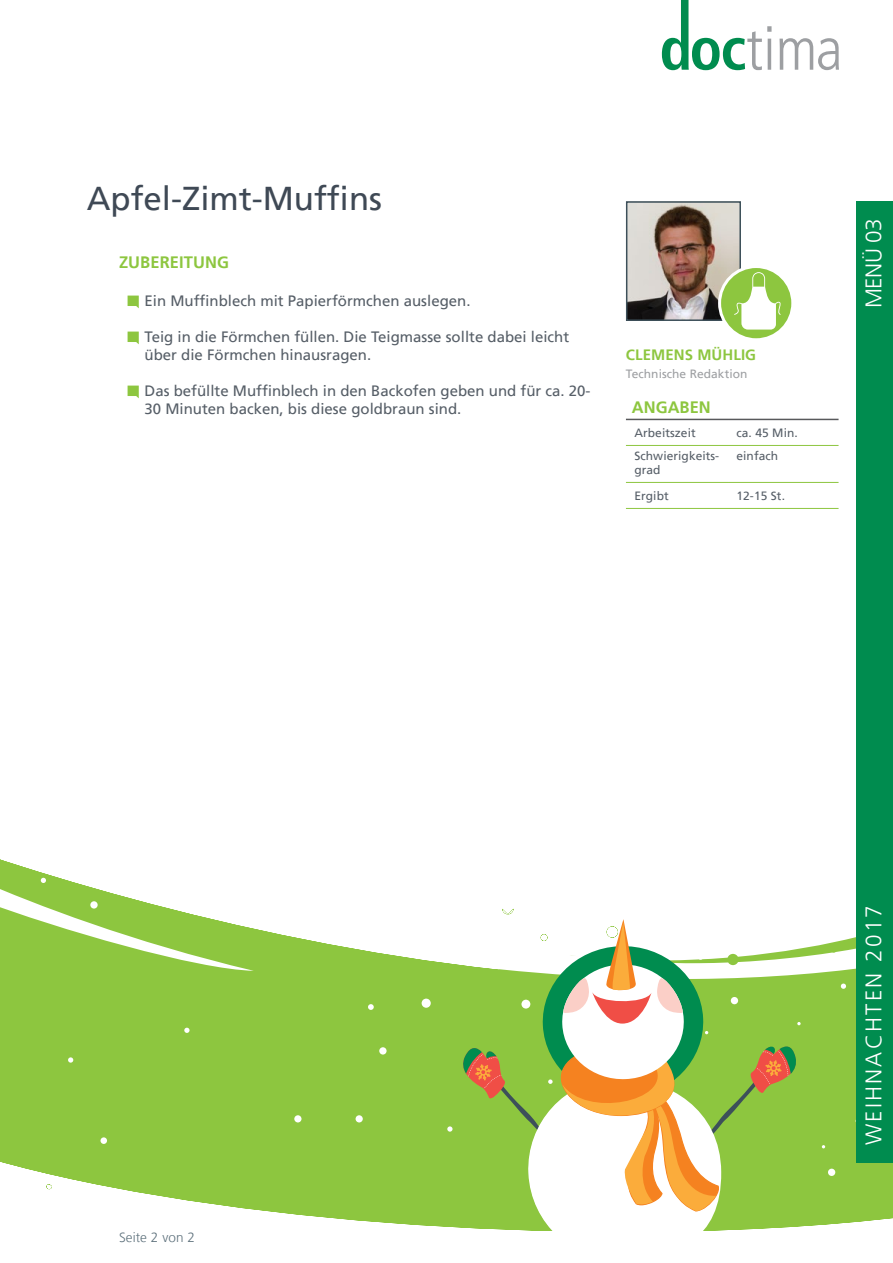
<style>
.page{position:relative;width:893px;height:1263px;background:#fff}
.page>*{position:absolute;margin:0;border:0;box-sizing:border-box;transform-origin:0 0}
.t1{font:33px "Frutiger LT";color:#3f4955}
.t2{font:300 22.5px "Frutiger LT";letter-spacing:.1em;color:#fff}
.t3{font:700 16.5px "Frutiger LT";letter-spacing:.005em;color:#8dc63f}
.t4{font:15px/18px "Frutiger LT";color:#565e67}
.t5{font:700 15px "Frutiger LT";letter-spacing:.005em;color:#8dc63f}
.t6{font:300 13.5px "Frutiger LT";letter-spacing:.005em;color:#5e717c}
.t7{font:12px/13.6px "Frutiger LT";letter-spacing:.005em;color:#565e67}
.t8{font:12px "Frutiger LT";letter-spacing:.005em;color:#9d9fa2}
</style>
<div class="page">
<svg style="left:662px;top:0;width:109px;height:70px"></svg>
<hr style="left:768px;top:39px;width:3px;height:31px;background:#9d9fa2">
<svg style="left:779px;top:38px;width:60px;height:32px"></svg>
<div style="left:0;top:979px;width:856px;height:117px;background:#8dc63f"></div>
<svg style="left:0;top:859px;width:856px;height:120px"></svg>
<svg style="left:824px;top:964px;width:5px;height:5px"></svg>
<svg style="left:841px;top:983px;width:5px;height:6px"></svg>
<div style="left:422px;top:998px;width:9px;height:10px;background:#fff;border-radius:50%"></div>
<div style="left:379px;top:1047px;width:8px;height:7px;background:#fff;border-radius:50%"></div>
<svg style="left:184px;top:1028px;width:6px;height:5px"></svg>
<svg style="left:68px;top:1057px;width:5px;height:6px"></svg>
<svg style="left:368px;top:1004px;width:6px;height:6px"></svg>
<svg style="left:840px;top:920px;width:5px;height:5px"></svg>
<div style="left:628px;top:891px;width:7px;height:7px;background:#fff;border-radius:50%"></div>
<div style="left:633px;top:906px;width:9px;height:9px;background:#fff;border-radius:50%"></div>
<svg style="left:844px;top:906px;width:5px;height:6px"></svg>
<div style="left:220px;top:859px;width:7px;height:7px;background:#fff;border-radius:50%"></div>
<svg style="left:721px;top:894px;width:6px;height:6px"></svg>
<svg style="left:0;top:878px;width:254px;height:93px"></svg>
<div style="left:90px;top:901px;width:8px;height:8px;background:#fff;border-radius:50%"></div>
<div style="left:92px;top:860px;width:8px;height:7px;background:#fff;border-radius:50%"></div>
<svg style="left:399px;top:890px;width:3px;height:4px"></svg>
<svg style="left:447px;top:907px;width:354px;height:189px"></svg>
<svg style="left:0;top:1096px;width:893px;height:135px;fill:#8dc63f"></svg>
<svg style="left:127px;top:295px;width:12px;height:14px"></svg>
<svg style="left:127px;top:331px;width:12px;height:14px"></svg>
<svg style="left:127px;top:385px;width:12px;height:14px"></svg>
<div style="left:856px;top:201px;width:37px;height:961px;background:#008c4f"></div>
<hr style="left:626px;top:482px;width:102px;height:1px;background:#8dc63f">
<hr style="left:728px;top:482px;width:110px;height:1px;background:#8dc63f">
<hr style="left:626px;top:508px;width:102px;height:1px;background:#8dc63f">
<hr style="left:728px;top:508px;width:110px;height:1px;background:#8dc63f">
<hr style="left:626px;top:419px;width:102px;height:1px;background:#58595b">
<hr style="left:728px;top:419px;width:110px;height:1px;background:#58595b">
<hr style="left:626px;top:445px;width:102px;height:1px;background:#8dc63f">
<hr style="left:728px;top:445px;width:110px;height:1px;background:#8dc63f">
<img style="left:629px;top:204px;width:109px;height:114px">
<div style="left:626px;top:201px;width:115px;height:120px;border:2px solid #3d505a"></div>
<svg style="left:720px;top:266px;width:73px;height:74px"></svg>
<div style="left:718px;top:265px;width:76px;height:76px;border:3px solid #fff;border-radius:50%"></div>
<svg style="left:734px;top:272px;width:47px;height:58px"></svg>
<h1 class="t1" style="left:87px;top:180px;width:297px">Apfel-Zimt-Muffins</h1>
<p class="t3" style="left:119px;top:252px;width:111px">ZUBEREITUNG</p>
<p class="t4" style="left:145px;top:292px;width:327px">Ein Muffinblech mit Papierförmchen auslegen.</p>
<p class="t4" style="left:145px;top:328px;width:426px">Teig in die Förmchen füllen. Die Teigmasse sollte dabei leicht über die Förmchen hinausragen.</p>
<p class="t4" style="left:145px;top:382px;width:447px">Das befüllte Muffinblech in den Backofen geben und für ca. 20-<br>30 Minuten backen, bis diese goldbraun sind.</p>
<p class="t5" style="left:626px;top:346px;width:132px">CLEMENS MÜHLIG</p>
<p class="t8" style="left:626px;top:367px;width:123px">Technische Redaktion</p>
<p class="t3" style="left:632px;top:398px;width:80px">ANGABEN</p>
<p class="t7" style="left:634px;top:426px;width:63px">Arbeitszeit</p>
<p class="t7" style="left:736px;top:426px;width:63px">ca. 45 Min.</p>
<p class="t7" style="left:634px;top:449px;width:86px">Schwierigkeits&shy;grad</p>
<p class="t7" style="left:736px;top:449px;width:43px">einfach</p>
<p class="t7" style="left:634px;top:489px;width:36px">Ergibt</p>
<p class="t7" style="left:736px;top:489px;width:50px">12-15 St.</p>
<h2 class="t2" style="left:861px;top:308px;width:91px;rotate:-90deg">MENÜ 03</h2>
<h2 class="t2" style="left:861px;top:263px;width:46px;rotate:-90deg">U 1</h2>
<p class="t6" style="left:119px;top:1230px;width:77px">Seite 2 von 2</p>
<h2 class="t2" style="left:861px;top:1145px;width:242px;rotate:-90deg">WEIHNACHTEN 2017</h2>
</div>
